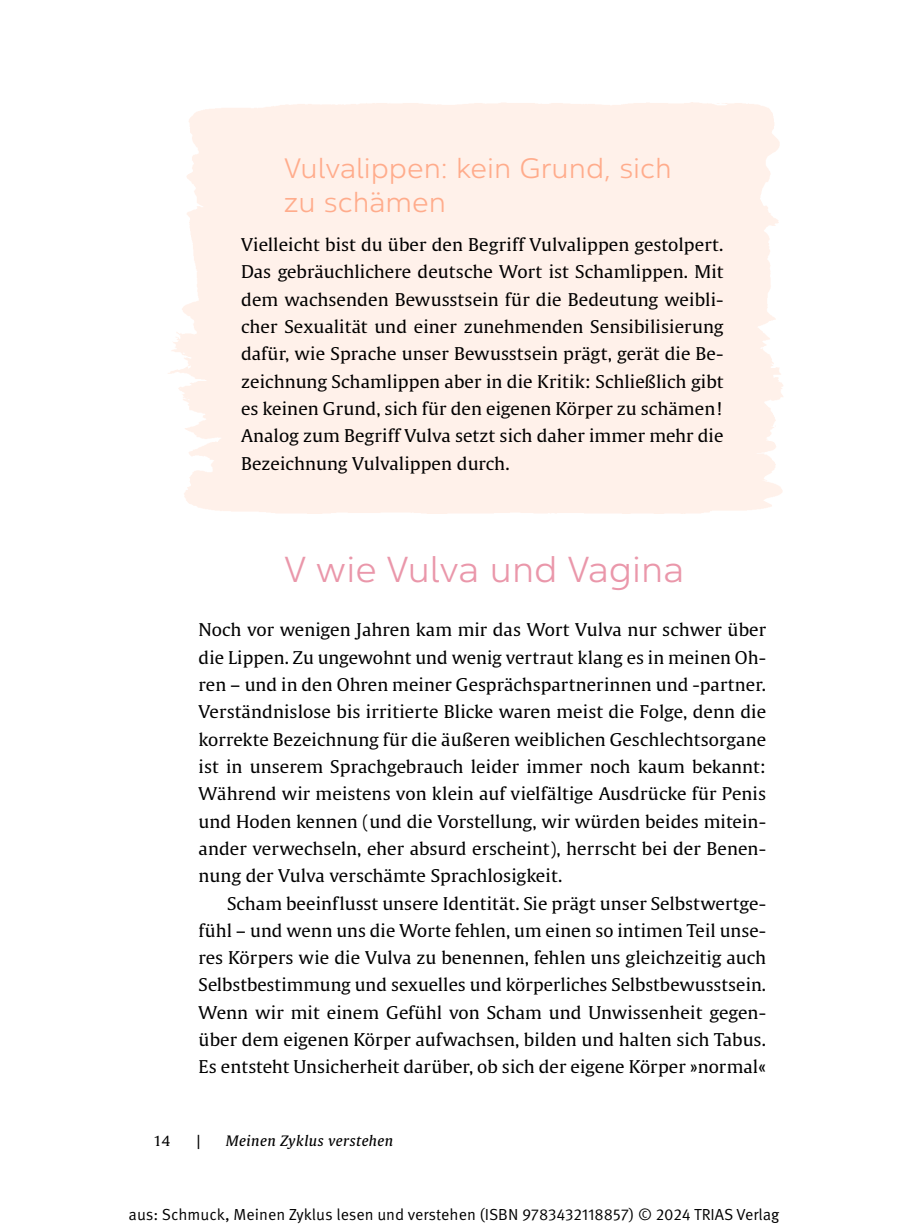
<style>
.page{position:relative;width:908px;height:1231px;background:#fff}
.page>*{position:absolute;margin:0;border:0;box-sizing:border-box;transform-origin:0 0}
.t1{font:300 expanded 36px "Yorkten";color:#ea97aa}
.t2{font:300 expanded 28px/34px "Yorkten";color:#ffac8c}
.t3{font:17.6px/27.2px "Thieme Gulliver 2011";letter-spacing:.005em;color:#000;text-align:justify}
.t4{font:16px "Meta Pro Norm";color:#000}
.t5{font:italic 14px "Thieme Gulliver 2011";letter-spacing:.03em;color:#000}
.t6{font:14px "Thieme Gulliver 2011";color:#000}
</style>
<div class="page">
<h2 class="t2" style="left:283px;top:151px;width:389px">Vulvalippen: kein Grund, sich zu schämen</h2>
<p class="t3" style="left:241px;top:230px;width:483px">Vielleicht bist du über den Begriff Vulvalippen gestolpert.<br>Das gebräuchlichere deutsche Wort ist Schamlippen. Mit dem wachsenden Bewusstsein für die Bedeutung weibli&shy;cher Sexualität und einer zunehmenden Sensibilisierung dafür, wie Sprache unser Bewusstsein prägt, gerät die Be&shy;zeichnung Schamlippen aber in die Kritik: Schließlich gibt es keinen Grund, sich für den eigenen Körper zu schämen!<br>Analog zum Begriff Vulva setzt sich daher immer mehr die Bezeichnung Vulvalippen durch.</p>
<h1 class="t1" style="left:283px;top:546px;width:402px">V wie Vulva und Vagina</h1>
<p class="t3" style="left:198px;top:615px;width:569px">Noch vor wenigen Jahren kam mir das Wort Vulva nur schwer über die Lippen. Zu ungewohnt und wenig vertraut klang es in meinen Oh&shy;ren – und in den Ohren meiner Gesprächspartnerinnen und -partner.<br>Verständnislose bis irritierte Blicke waren meist die Folge, denn die korrekte Bezeichnung für die äußeren weiblichen Geschlechtsorgane ist in unserem Sprachgebrauch leider immer noch kaum bekannt:<br>Während wir meistens von klein auf vielfältige Ausdrücke für Penis und Hoden kennen (und die Vorstellung, wir würden beides mitein&shy;ander verwechseln, eher absurd erscheint), herrscht bei der Benen&shy;nung der Vulva verschämte Sprachlosigkeit.</p>
<p class="t3" style="left:198px;top:888px;width:568px;text-indent:28px">Scham beeinflusst unsere Identität. Sie prägt unser Selbstwertge&shy;fühl – und wenn uns die Worte fehlen, um einen so intimen Teil unse&shy;res Körpers wie die Vulva zu benennen, fehlen uns gleichzeitig auch Selbstbestimmung und sexuelles und körperliches Selbstbewusstsein.<br>Wenn wir mit einem Gefühl von Scham und Unwissenheit gegen&shy;über dem eigenen Körper aufwachsen, bilden und halten sich Tabus.<br>Es entsteht Unsicherheit darüber, ob sich der eigene Körper »normal«</p>
<p class="t6" style="left:153px;top:1130px;width:18px">14</p>
<p class="t5" style="left:196px;top:1130px;width:6px">|</p>
<p class="t5" style="left:226px;top:1130px;width:169px">Meinen Zyklus verstehen</p>
<p class="t4" style="left:128px;top:1202px;width:652px">aus: Schmuck, Meinen Zyklus lesen und verstehen (ISBN 9783432118857) © 2024 TRIAS Verlag</p>
</div>
